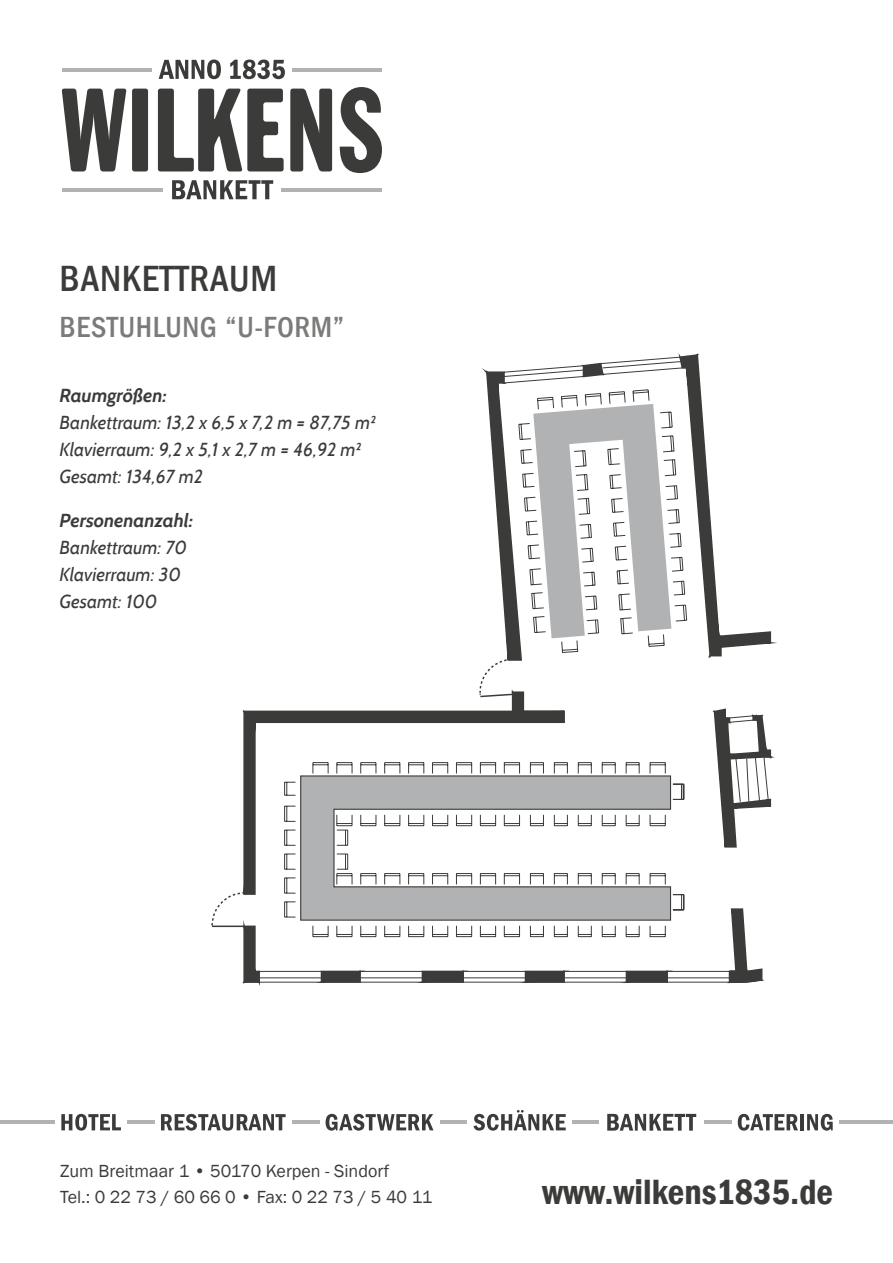
<style>
.page{position:relative;width:893px;height:1263px;background:#fff}
.page>*{position:absolute;margin:0;border:0;box-sizing:border-box;transform-origin:0 0}
.t1{font:500 condensed 37.5px "Franklin Gothic LT";letter-spacing:.02em;color:#3b3b3a}
.t2{font:600 condensed 36.15px "Franklin Gothic";color:#3b3b3a}
.t3{font:500 condensed 30px "Franklin Gothic LT";letter-spacing:.02em;color:#7b7b7a}
.t4{font:italic 18.75px/27px "Cabin";color:#3b3b3a}
.t5{font:italic 700 18.75px "Cabin";color:#3b3b3a}
.t6{font:18px/25.5px "Franklin Gothic";color:#3b3b3a}
</style>
<div class="page">
<svg style="left:211px;top:353px;width:566px;height:633px"></svg>
<hr style="left:0;top:1120px;width:893px;height:3px;background:#b1b2b3">
<div style="left:320px;top:1106px;width:119px;height:28px;background:#fff"></div>
<svg style="left:326px;top:1114px;width:107px;height:17px"></svg>
<div style="left:468px;top:1106px;width:104px;height:28px;background:#fff"></div>
<svg style="left:473px;top:1110px;width:93px;height:21px"></svg>
<div style="left:55px;top:1106px;width:72px;height:27px;background:#fff"></div>
<svg style="left:61px;top:1114px;width:60px;height:16px"></svg>
<div style="left:732px;top:1106px;width:106px;height:28px;background:#fff"></div>
<svg style="left:738px;top:1114px;width:60px;height:16px"></svg>
<hr style="left:800px;top:1114px;width:4px;height:16px;background:#3b3b3a">
<svg style="left:807px;top:1114px;width:26px;height:17px"></svg>
<div style="left:155px;top:1106px;width:136px;height:28px;background:#fff"></div>
<svg style="left:161px;top:1114px;width:125px;height:17px"></svg>
<div style="left:600px;top:1106px;width:104px;height:27px;background:#fff"></div>
<svg style="left:607px;top:1114px;width:89px;height:17px"></svg>
<svg style="left:159px;top:60px;width:62px;height:19px"></svg>
<svg style="left:230px;top:60px;width:55px;height:19px"></svg>
<hr style="left:62px;top:68px;width:89px;height:3px;background:#b1b2b3">
<hr style="left:292px;top:68px;width:89px;height:3px;background:#b1b2b3">
<svg style="left:62px;top:89px;width:64px;height:82px"></svg>
<div style="left:132px;top:89px;width:16px;height:82px;background:#3b3b3a;border-radius:3px"></div>
<svg style="left:158px;top:89px;width:126px;height:82px"></svg>
<svg style="left:290px;top:89px;width:42px;height:82px"></svg>
<svg style="left:340px;top:87px;width:42px;height:86px"></svg>
<hr style="left:62px;top:189px;width:101px;height:3px;background:#b1b2b3">
<hr style="left:281px;top:189px;width:100px;height:3px;background:#b1b2b3">
<svg style="left:172px;top:180px;width:101px;height:19px"></svg>
<h1 class="t1" style="left:60px;top:257px;width:219px">BANKETTRAUM</h1>
<h3 class="t3" style="left:60px;top:310px;width:286px">BESTUHLUNG “U-FORM”</h3>
<p class="t5" style="left:60px;top:384px;width:109px">Raumgrößen:</p>
<p class="t4" style="left:60px;top:409px;width:317px">Bankettraum: 13,2 x 6,5 x 7,2 m = 87,75 m²<br>Klavierraum: 9,2 x 5,1 x 2,7 m = 46,92 m²<br>Gesamt: 134,67 m2</p>
<p class="t5" style="left:60px;top:509px;width:135px">Personenanzahl:</p>
<p class="t4" style="left:60px;top:534px;width:129px">Bankettraum: 70<br>Klavierraum: 30<br>Gesamt: 100</p>
<p class="t6" style="left:60px;top:1159px;width:374px">Zum Breitmaar 1 • 50170 Kerpen - Sindorf<br>Tel.: 0 22 73 / 60 66 0 • Fax: 0 22 73 / 5 40 11</p>
<h2 class="t2" style="left:542px;top:1167px;width:292px">www.wilkens1835.de</h2>
</div>
